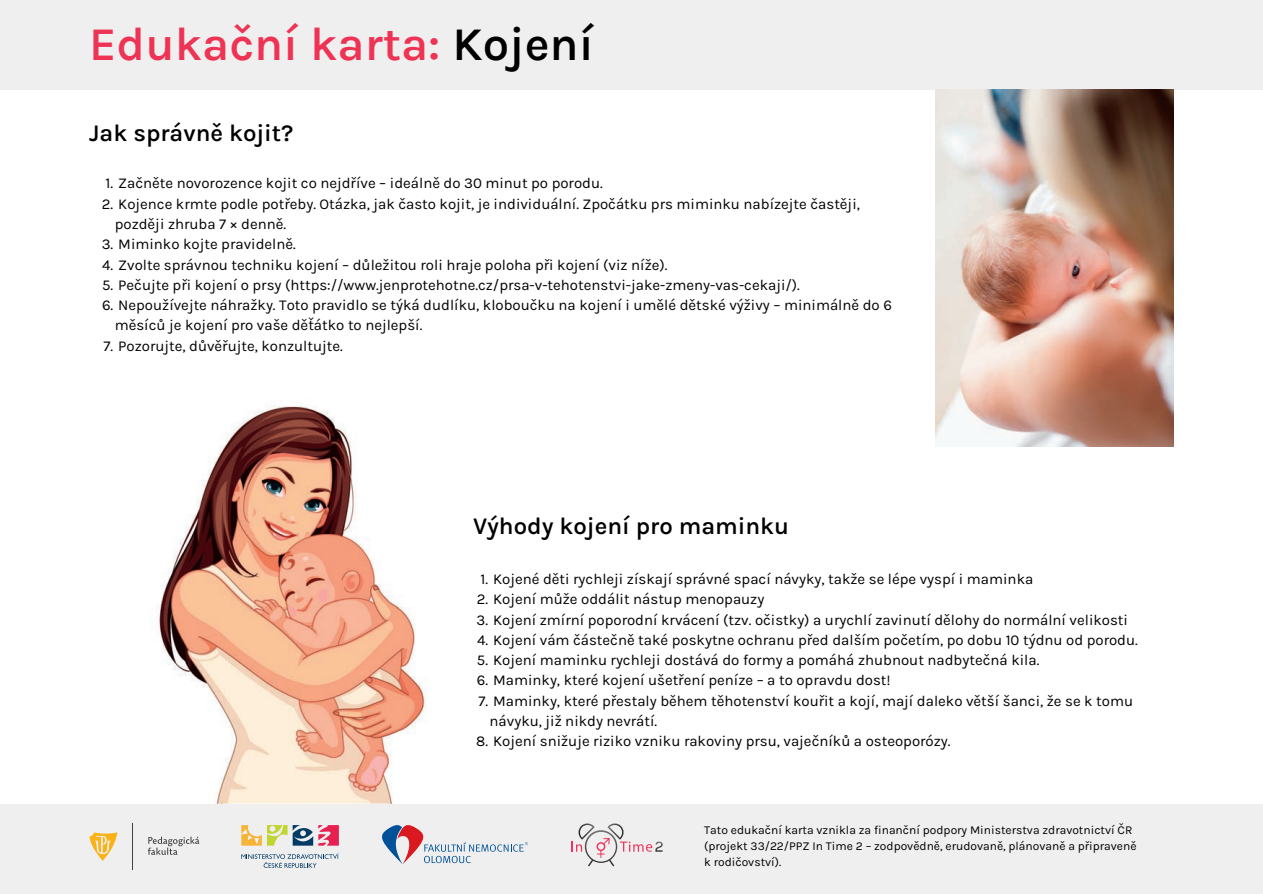
<style>
.page{position:relative;width:1263px;height:894px;background:#fff}
.page>*{position:absolute;margin:0;border:0;box-sizing:border-box;transform-origin:0 0}
.t1{font:600 47.25px "Karla";color:#ee3354}
.t2{font:600 24px "Karla";color:#000}
.t3{font:15px/20.2px "Karla";color:#000}
.t4{font:12px/16px "Karla";color:#000}
.s1{color:#000}
</style>
<div class="page">
<div style="left:0;top:803px;width:1263px;height:90px;background:#efefef"></div>
<div style="left:0;top:0;width:1263px;height:89px;background:#efefef"></div>
<svg style="left:572px;top:823px;width:91px;height:43px"></svg>
<svg style="left:382px;top:825px;width:146px;height:38px"></svg>
<svg style="left:241px;top:853px;width:98px;height:14px"></svg>
<svg style="left:241px;top:825px;width:98px;height:20px"></svg>
<hr style="left:132px;top:823px;width:1px;height:46px;background:#424242">
<svg style="left:148px;top:836px;width:51px;height:18px"></svg>
<svg style="left:89px;top:832px;width:28px;height:28px"></svg>
<img style="left:935px;top:89px;width:239px;height:357px">
<img style="left:157px;top:405px;width:270px;height:398px">
<h1 class="t1" style="left:89px;top:17px;width:506px">Edukační karta: <span class="s1">Kojení</span></h1>
<h2 class="t2" style="left:89px;top:119px;width:206px">Jak správně kojit?</h2>
<p class="t3" style="left:106px;top:173px;width:499px">1. Začněte novorozence kojit co nejdříve – ideálně do 30 minut po porodu.</p>
<p class="t3" style="left:115px;top:193px;width:747px;text-indent:-13px">2. Kojence krmte podle potřeby. Otázka, jak často kojit, je individuální. Zpočátku prs miminku nabízejte častěji, později zhruba 7 × denně.</p>
<p class="t3" style="left:102px;top:234px;width:196px">3. Miminko kojte pravidelně.</p>
<p class="t3" style="left:102px;top:254px;width:567px">4. Zvolte správnou techniku kojení – důležitou roli hraje poloha při kojení (viz níže).</p>
<p class="t3" style="left:102px;top:274px;width:699px">5. Pečujte při kojení o prsy (https://www.jenprotehotne.cz/prsa-v-tehotenstvi-jake-zmeny-vas-cekaji/).</p>
<p class="t3" style="left:115px;top:295px;width:779px;text-indent:-13px">6. Nepoužívejte náhražky. Toto pravidlo se týká dudlíku, kloboučku na kojení i umělé dětské výživy – minimálně do 6 měsíců je kojení pro vaše děťátko to nejlepší.</p>
<p class="t3" style="left:104px;top:335px;width:241px">7. Pozorujte, důvěřujte, konzultujte.</p>
<h2 class="t2" style="left:473px;top:512px;width:318px">Výhody kojení pro maminku</h2>
<p class="t3" style="left:480px;top:568px;width:554px">1. Kojené děti rychleji získají správné spací návyky, takže se lépe vyspí i maminka</p>
<p class="t3" style="left:477px;top:589px;width:289px">2. Kojení může oddálit nástup menopauzy</p>
<p class="t3" style="left:477px;top:609px;width:653px">3. Kojení zmírní poporodní krvácení (tzv. očistky) a urychlí zavinutí dělohy do normální velikosti</p>
<p class="t3" style="left:477px;top:629px;width:662px">4. Kojení vám částečně také poskytne ochranu před dalším početím, po dobu 10 týdnu od porodu.</p>
<p class="t3" style="left:477px;top:649px;width:564px">5. Kojení maminku rychleji dostává do formy a pomáhá zhubnout nadbytečná kila.</p>
<p class="t3" style="left:477px;top:670px;width:415px">6. Maminky, které kojení ušetření peníze – a to opravdu dost!</p>
<p class="t3" style="left:490px;top:690px;width:645px;text-indent:-11px">7. Maminky, které přestaly během těhotenství kouřit a kojí, mají daleko větší šanci, že se k tomu návyku, již nikdy nevrátí.</p>
<p class="t3" style="left:476px;top:730px;width:476px">8. Kojení snižuje riziko vzniku rakoviny prsu, vaječníků a osteoporózy.</p>
<p class="t4" style="left:704px;top:821px;width:434px">Tato edukační karta vznikla za finanční podpory Ministerstva zdravotnictví ČR (projekt 33/22/PPZ In Time 2 – zodpovědně, erudovaně, plánovaně a připraveně k rodičovství).</p>
</div>
